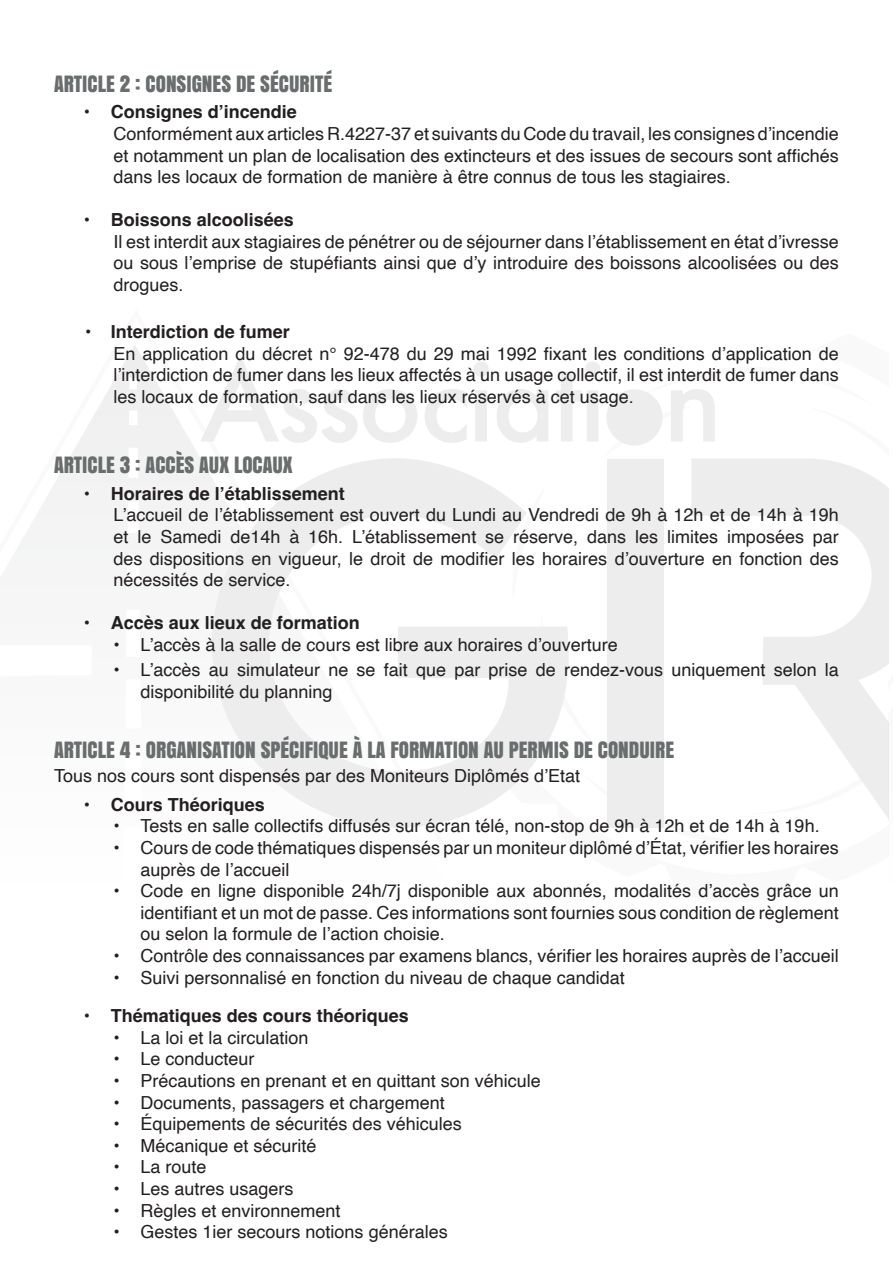
<style>
.page{position:relative;width:893px;height:1263px;background:#fff}
.page>*{position:absolute;margin:0;border:0;box-sizing:border-box;transform-origin:0 0}
.t1{font:500 107.55px "Futura";letter-spacing:-.03em;color:#231f20}
.t2{font:21px "Anton";color:#696d6e}
.t3{font:18px/21.6px "Helvetica";color:#231f20;text-align:justify}
.t4{font:700 18px "Helvetica";color:#231f20}
</style>
<div class="page">
<svg style="left:13px;top:345px;width:199px;height:212px"></svg>
<div style="left:127px;top:555px;width:12px;height:29px;background:#fff"></div>
<div style="left:128px;top:502px;width:11px;height:31px;background:#fff"></div>
<div style="left:128px;top:448px;width:10px;height:30px;background:#fff"></div>
<div style="left:129px;top:411px;width:9px;height:14px;background:#fff"></div>
<div style="left:129px;top:378px;width:8px;height:11px;background:#fff"></div>
<svg style="left:212px;top:458px;width:300px;height:370px"></svg>
<svg style="left:512px;top:389px;width:377px;height:439px"></svg>
<p class="t2" style="left:54px;top:67px;width:280px">ARTICLE 2 : CONSIGNES DE SÉCURITÉ</p>
<p class="t4" style="left:84px;top:101px;width:215px">• Consignes d’incendie</p>
<p class="t3" style="left:114px;top:123px;width:727px">Conformément aux articles R.4227-37 et suivants du Code du travail, les consignes d’incendie et notamment un plan de localisation des extincteurs et des issues de secours sont affichés dans les locaux de formation de manière à être connus de tous les stagiaires.</p>
<p class="t4" style="left:84px;top:209px;width:212px">• Boissons alcoolisées</p>
<p class="t3" style="left:114px;top:231px;width:727px">Il est interdit aux stagiaires de pénétrer ou de séjourner dans l’établissement en état d’ivresse ou sous l’emprise de stupéfiants ainsi que d’y introduire des boissons alcoolisées ou des drogues.</p>
<p class="t4" style="left:85px;top:321px;width:206px">• Interdiction de fumer</p>
<p class="t3" style="left:114px;top:343px;width:727px">En application du décret n° 92-478 du 29 mai 1992 fixant les conditions d’application de l’interdiction de fumer dans les lieux affectés à un usage collectif, il est interdit de fumer dans les locaux de formation, sauf dans les lieux réservés à cet usage.</p>
<h1 class="t1" style="left:200px;top:328px;width:524px">Associati n</h1>
<p class="t2" style="left:54px;top:448px;width:240px">ARTICLE 3 : ACCÈS AUX LOCAUX</p>
<p class="t4" style="left:84px;top:482px;width:263px">• Horaires de l’établissement</p>
<p class="t3" style="left:114px;top:505px;width:727px">L’accueil de l’établissement est ouvert du Lundi au Vendredi de 9h à 12h et de 14h à 19h et le Samedi de14h à 16h. L’établissement se réserve, dans les limites imposées par des dispositions en vigueur, le droit de modifier les horaires d’ouverture en fonction des nécessités de service.</p>
<p class="t4" style="left:84px;top:612px;width:278px">• Accès aux lieux de formation</p>
<p class="t3" style="left:114px;top:634px;width:506px">• L’accès à la salle de cours est libre aux horaires d’ouverture</p>
<p class="t3" style="left:141px;top:660px;width:700px;text-indent:-27px">• L’accès au simulateur ne se fait que par prise de rendez-vous uniquement selon la disponibilité du planning</p>
<p class="t2" style="left:54px;top:733px;width:622px">ARTICLE 4 : ORGANISATION SPÉCIFIQUE À LA FORMATION AU PERMIS DE CONDUIRE</p>
<p class="t3" style="left:54px;top:765px;width:528px">Tous nos cours sont dispensés par des Moniteurs Diplômés d’Etat</p>
<p class="t4" style="left:84px;top:793px;width:183px">• Cours Théoriques</p>
<p class="t3" style="left:114px;top:816px;width:708px">• Tests en salle collectifs diffusés sur écran télé, non-stop de 9h à 12h et de 14h à 19h.</p>
<p class="t3" style="left:141px;top:837px;width:700px;text-indent:-27px">• Cours de code thématiques dispensés par un moniteur diplômé d’État, vérifier les horaires auprès de l’accueil</p>
<p class="t3" style="left:141px;top:880px;width:700px;text-indent:-27px">• Code en ligne disponible 24h/7j disponible aux abonnés, modalités d’accès grâce un identifiant et un mot de passe. Ces informations sont fournies sous condition de règlement ou selon la formule de l’action choisie.</p>
<p class="t3" style="left:114px;top:945px;width:727px">• Contrôle des connaissances par examens blancs, vérifier les horaires auprès de l’accueil</p>
<p class="t3" style="left:114px;top:967px;width:513px">• Suivi personnalisé en fonction du niveau de chaque candidat</p>
<p class="t4" style="left:84px;top:1005px;width:327px">• Thématiques des cours théoriques</p>
<p class="t3" style="left:114px;top:1027px;width:197px">• La loi et la circulation</p>
<p class="t3" style="left:114px;top:1049px;width:143px">• Le conducteur</p>
<p class="t3" style="left:114px;top:1070px;width:429px">• Précautions en prenant et en quittant son véhicule</p>
<p class="t3" style="left:114px;top:1092px;width:333px">• Documents, passagers et chargement</p>
<p class="t3" style="left:114px;top:1113px;width:350px">• Équipements de sécurités des véhicules</p>
<p class="t3" style="left:114px;top:1135px;width:205px">• Mécanique et sécurité</p>
<p class="t3" style="left:114px;top:1157px;width:95px">• La route</p>
<p class="t3" style="left:114px;top:1178px;width:182px">• Les autres usagers</p>
<p class="t3" style="left:114px;top:1200px;width:229px">• Règles et environnement</p>
<p class="t3" style="left:114px;top:1221px;width:336px">• Gestes 1ier secours notions générales</p>
</div>
